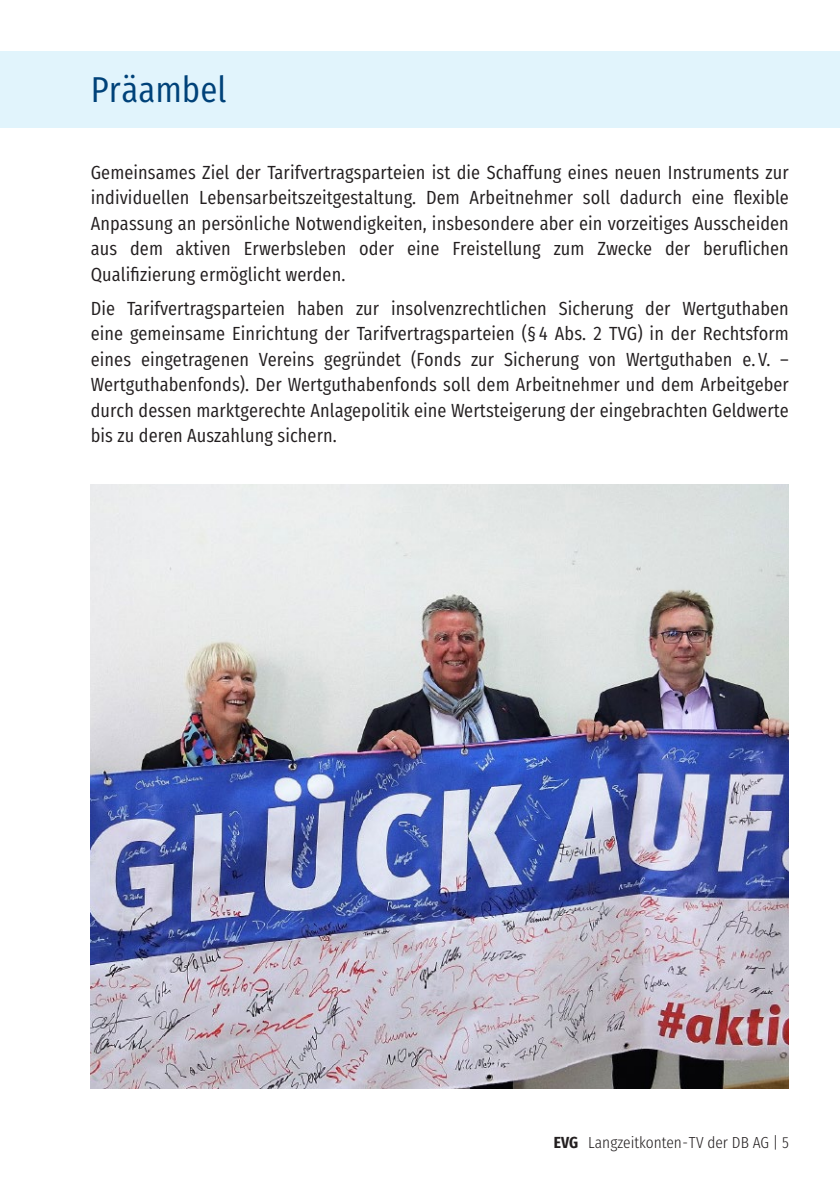
<style>
.page{position:relative;width:840px;height:1191px;background:#fff}
.page>*{position:absolute;margin:0;border:0;box-sizing:border-box;transform-origin:0 0}
.t1{font:36px "Fira Sans Condensed";letter-spacing:.005em;color:#004279}
.t2{font:19px/25.6px "Fira Sans Condensed";letter-spacing:.005em;color:#231f20;text-align:justify}
.t3{font:300 16px "Fira Sans Condensed";color:#231f20}
.s1{font-weight:700}
</style>
<div class="page">
<div style="left:0;top:51px;width:839px;height:77px;background:#e1f4fc"></div>
<img style="left:91px;top:485px;width:697px;height:604px">
<h1 class="t1" style="left:91px;top:57px;width:137px">Präambel</h1>
<p class="t2" style="left:91px;top:157px;width:699px">Gemeinsames Ziel der Tarifvertragsparteien ist die Schaffung eines neuen Instruments zur individuellen Lebensarbeitszeitgestaltung. Dem Arbeitnehmer soll dadurch eine flexible Anpassung an persönliche Notwendigkeiten, insbesondere aber ein vorzeitiges Ausscheiden aus dem aktiven Erwerbsleben oder eine Freistellung zum Zwecke der beruflichen Qualifizierung ermöglicht werden.</p>
<p class="t2" style="left:91px;top:293px;width:699px">Die Tarifvertragsparteien haben zur insolvenzrechtlichen Sicherung der Wertguthaben eine gemeinsame Einrichtung der Tarifvertragsparteien (§ 4 Abs. 2 TVG) in der Rechtsform eines eingetragenen Vereins gegründet (Fonds zur Sicherung von Wertguthaben e. V. – Wertguthabenfonds). Der Wertguthabenfonds soll dem Arbeitnehmer und dem Arbeitgeber durch dessen marktgerechte Anlagepolitik eine Wertsteigerung der eingebrachten Geldwerte bis zu deren Auszahlung sichern.</p>
<p class="t3" style="left:553px;top:1128px;width:236px"><span class="s1">EVG</span> Langzeitkonten-TV der DB AG | 5</p>
</div>
